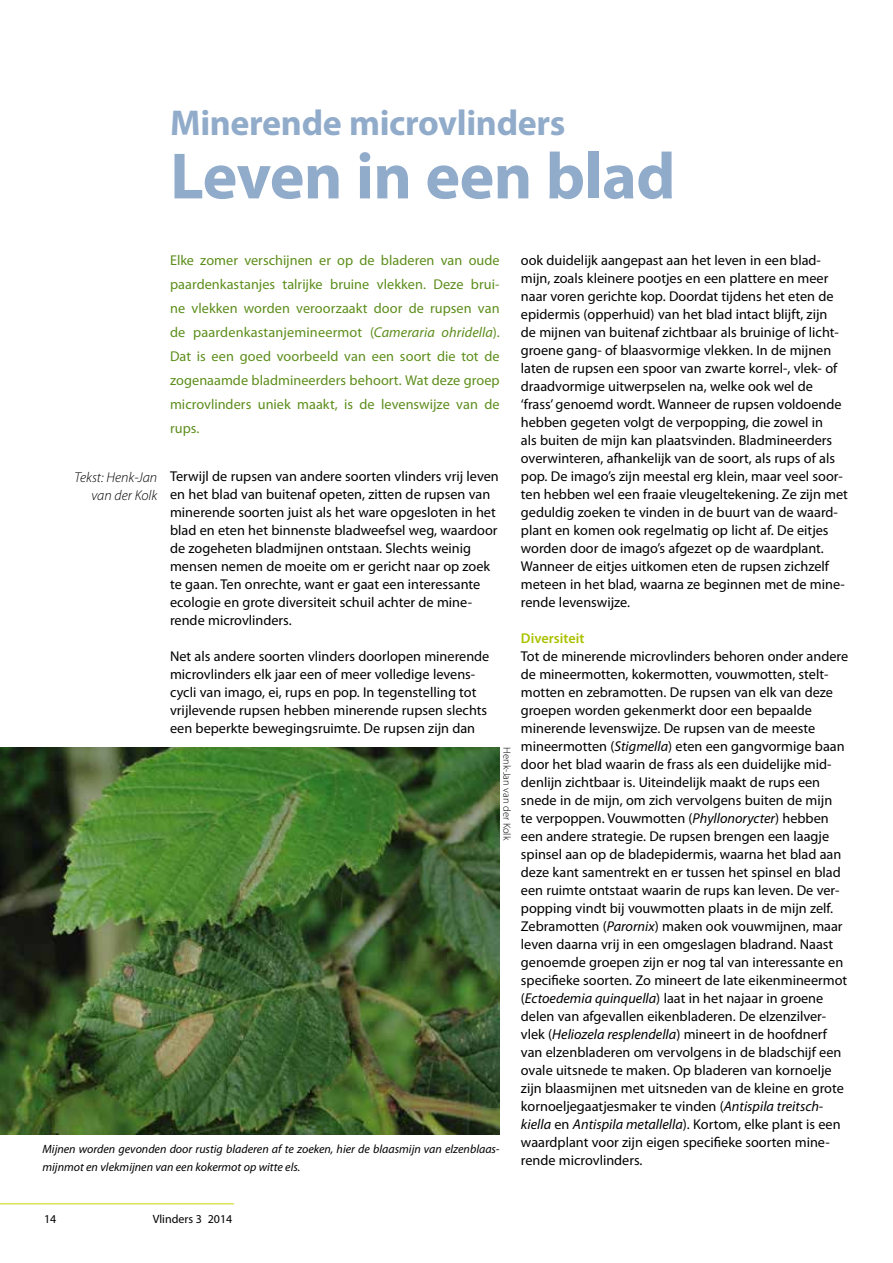
<style>
.page{position:relative;width:893px;height:1263px;background:#fff}
.page>*{position:absolute;margin:0;border:0;box-sizing:border-box;transform-origin:0 0}
.t1{font:700 66px "Myriad Pro";letter-spacing:-.01em;color:#91abca}
.t2{font:700 36px "Myriad Pro";letter-spacing:-.01em;color:#91abca}
.t3{font:14.25px/18px "Myriad Pro";color:#000}
.t4{font:14.25px/24px "Myriad Pro";color:#5d8e1c;text-align:justify}
.t5{font:italic 300 14.25px/18px "Myriad Pro";color:#000;text-align:right}
.t6{font:600 14.25px "Myriad Pro";color:#abc100}
.t7{font:italic 12px/18px "Myriad Pro";color:#000}
.t8{font:12px "Myriad Pro";color:#000}
.t9{font:300 10.5px "Myriad Pro";color:#000}
.s1{font-style:italic}
</style>
<div class="page">
<hr style="left:0;top:1203px;width:234px;height:1px;background:#c9d200">
<img style="left:0;top:747px;width:500px;height:388px">
<h2 class="t2" style="left:170px;top:100px;width:397px">Minerende microvlinders</h2>
<h1 class="t1" style="left:170px;top:133px;width:507px">Leven in een blad</h1>
<p class="t5" style="left:75px;top:468px;width:84px">Tekst: Henk-Jan van der Kolk</p>
<p class="t4" style="left:170px;top:248px;width:331px">Elke zomer verschijnen er op de bladeren van oude paardenkastanjes talrijke bruine vlekken. Deze brui&shy;ne vlekken worden veroorzaakt door de rupsen van de paardenkastanjemineermot (<span class="s1">Cameraria ohridella</span>).<br>Dat is een goed voorbeeld van een soort die tot de zogenaamde bladmineerders behoort. Wat deze groep microvlinders uniek maakt, is de levenswijze van de rups.</p>
<p class="t3" style="left:170px;top:467px;width:330px">Terwijl de rupsen van andere soorten vlinders vrij leven en het blad van buitenaf opeten, zitten de rupsen van minerende soorten juist als het ware opgesloten in het blad en eten het binnenste bladweefsel weg, waardoor de zogeheten bladmijnen ontstaan. Slechts weinig mensen nemen de moeite om er gericht naar op zoek te gaan. Ten onrechte, want er gaat een interessante ecologie en grote diversiteit schuil achter de mine&shy;rende microvlinders.</p>
<p class="t3" style="left:170px;top:647px;width:321px">Net als andere soorten vlinders doorlopen minerende microvlinders elk jaar een of meer volledige levens&shy;cycli van imago, ei, rups en pop. In tegenstelling tot vrijlevende rupsen hebben minerende rupsen slechts een beperkte bewegingsruimte. De rupsen zijn dan</p>
<p class="t9" style="left:513px;top:747px;width:94px;rotate:90deg">Henk-Jan van der Kolk</p>
<p class="t7" style="left:43px;top:1139px;width:459px">Mijnen worden gevonden door rustig bladeren af te zoeken, hier de blaasmijn van elzenblaas&shy;mijnmot en vlekmijnen van een kokermot op witte els.</p>
<p class="t3" style="left:521px;top:251px;width:329px">ook duidelijk aangepast aan het leven in een blad&shy;mijn, zoals kleinere pootjes en een plattere en meer naar voren gerichte kop. Doordat tijdens het eten de epidermis (opperhuid) van het blad intact blijft, zijn<br>de mijnen van buitenaf zichtbaar als bruinige of licht&shy;groene gang- of blaasvormige vlekken. In de mijnen laten de rupsen een spoor van zwarte korrel-, vlek- of draadvormige uitwerpselen na, welke ook wel de ‘frass’ genoemd wordt. Wanneer de rupsen voldoende hebben gegeten volgt de verpopping, die zowel in<br>als buiten de mijn kan plaatsvinden. Bladmineerders overwinteren, afhankelijk van de soort, als rups of als pop. De imago’s zijn meestal erg klein, maar veel soor&shy;ten hebben wel een fraaie vleugeltekening. Ze zijn met geduldig zoeken te vinden in de buurt van de waard&shy;plant en komen ook regelmatig op licht af. De eitjes worden door de imago’s afgezet op de waardplant.<br>Wanneer de eitjes uitkomen eten de rupsen zichzelf meteen in het blad, waarna ze beginnen met de mine&shy;rende levenswijze.</p>
<p class="t6" style="left:521px;top:629px;width:65px">Diversiteit</p>
<p class="t3" style="left:521px;top:647px;width:329px">Tot de minerende microvlinders behoren onder andere de mineermotten, kokermotten, vouwmotten, stelt&shy;motten en zebramotten. De rupsen van elk van deze groepen worden gekenmerkt door een bepaalde minerende levenswijze. De rupsen van de meeste mineermotten (<span class="s1">Stigmella</span>) eten een gangvormige baan door het blad waarin de frass als een duidelijke mid&shy;denlijn zichtbaar is. Uiteindelijk maakt de rups een snede in de mijn, om zich vervolgens buiten de mijn<br>te verpoppen. Vouwmotten (<span class="s1">Phyllonorycter</span>) hebben een andere strategie. De rupsen brengen een laagje spinsel aan op de bladepidermis, waarna het blad aan deze kant samentrekt en er tussen het spinsel en blad een ruimte ontstaat waarin de rups kan leven. De ver&shy;popping vindt bij vouwmotten plaats in de mijn zelf.<br>Zebramotten (<span class="s1">Parornix</span>) maken ook vouwmijnen, maar leven daarna vrij in een omgeslagen bladrand. Naast genoemde groepen zijn er nog tal van interessante en specifieke soorten. Zo mineert de late eikenmineermot (<span class="s1">Ectoedemia quinquella</span>) laat in het najaar in groene delen van afgevallen eikenbladeren. De elzenzilver&shy;vlek (<span class="s1">Heliozela resplendella</span>) mineert in de hoofdnerf van elzenbladeren om vervolgens in de bladschijf een ovale uitsnede te maken. Op bladeren van kornoelje zijn blaasmijnen met uitsneden van de kleine en grote kornoeljegaatjesmaker te vinden (<span class="s1">Antispila treitsch&shy;kiella</span> en <span class="s1">Antispila metallella</span>). Kortom, elke plant is een waardplant voor zijn eigen specifieke soorten mine&shy;rende microvlinders.</p>
<p class="t8" style="left:44px;top:1211px;width:14px">14</p>
<p class="t8" style="left:153px;top:1211px;width:81px">Vlinders 3 2014</p>
</div>
